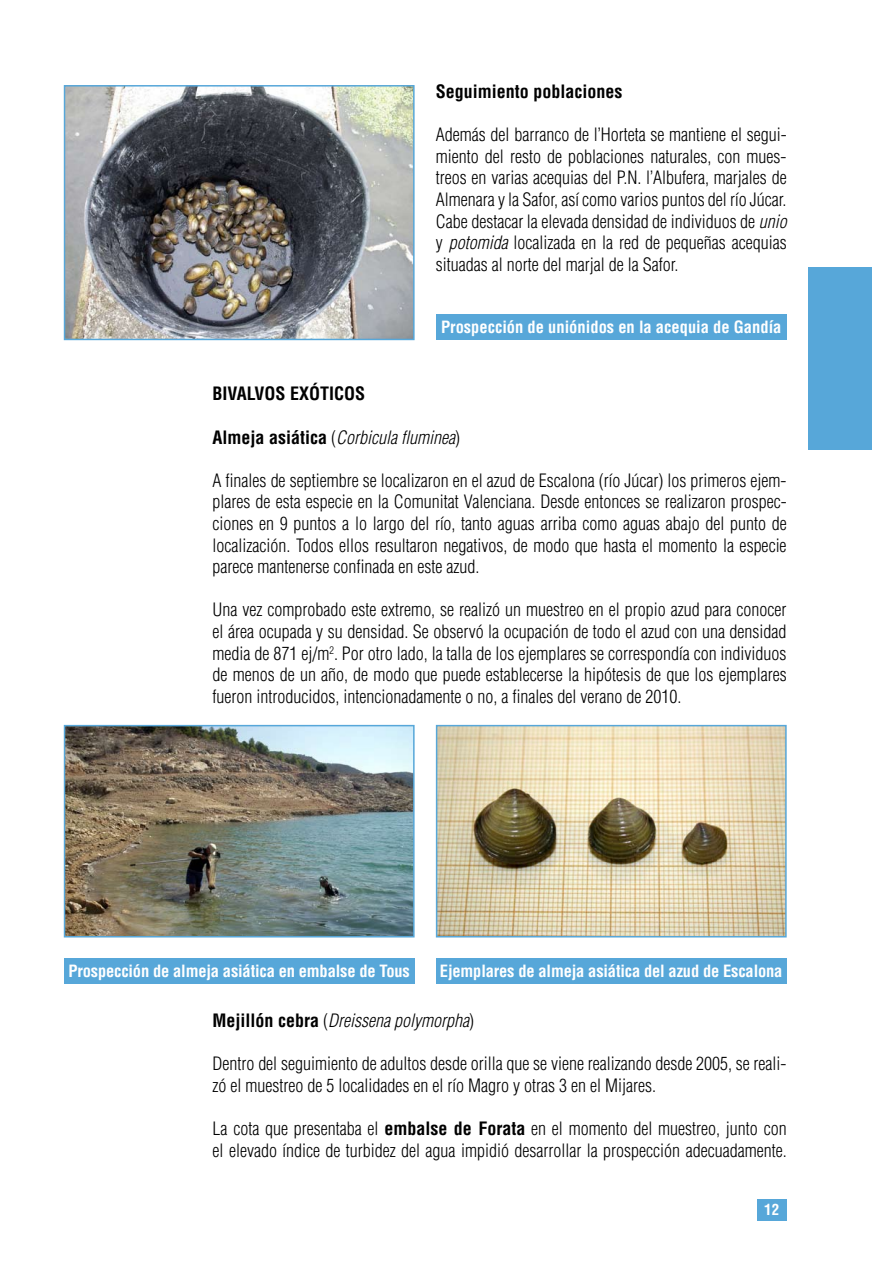
<style>
.page{position:relative;width:893px;height:1263px;background:#fff}
.page>*{position:absolute;margin:0;border:0;box-sizing:border-box;transform-origin:0 0}
.t1{font:300 condensed 18px/21.6px "Helvetica LT Std";color:#000;text-align:justify}
.t2{font:italic 300 condensed 18px "Helvetica LT Std";color:#000}
.t3{font:700 condensed 18px "Helvetica LT Std";color:#000}
.t4{font:700 condensed 16.5px "Helvetica LT Std";letter-spacing:-.01em;color:#fff}
.t5{font:700 condensed 15px "Helvetica LT Std";color:#fff}
.s1{font-style:italic}
.s2{font-weight:700;font-style:normal}
.s3{font-style:normal}
.s4{font-weight:700}
</style>
<div class="page">
<div style="left:757px;top:1199px;width:30px;height:21px;background:#57a7d9"></div>
<div style="left:808px;top:267px;width:64px;height:182px;background:#57a7d9"></div>
<img style="left:67px;top:88px;width:345px;height:249px">
<div style="left:64px;top:85px;width:351px;height:255px;border:2px solid #57a7d9"></div>
<div style="left:436px;top:315px;width:351px;height:25px;background:#57a7d9"></div>
<img style="left:67px;top:728px;width:345px;height:206px">
<div style="left:64px;top:725px;width:351px;height:212px;border:2px solid #57a7d9"></div>
<div style="left:64px;top:958px;width:351px;height:25px;background:#57a7d9"></div>
<img style="left:439px;top:728px;width:345px;height:206px">
<div style="left:436px;top:725px;width:351px;height:212px;border:2px solid #57a7d9"></div>
<div style="left:436px;top:958px;width:351px;height:25px;background:#57a7d9"></div>
<p class="t3" style="left:436px;top:80px;width:188px">Seguimiento poblaciones</p>
<p class="t1" style="left:436px;top:124px;width:352px">Además del barranco de l’Horteta se mantiene el segui&shy;miento del resto de poblaciones naturales, con mues&shy;treos en varias acequias del P.N. l’Albufera, marjales de Almenara y la Safor, así como varios puntos del río Júcar.<br>Cabe destacar la elevada densidad de individuos de <span class="s1">unio </span>y <span class="s1">potomida</span> localizada en la red de pequeñas acequias situadas al norte del marjal de la Safor.</p>
<p class="t4" style="left:441px;top:317px;width:342px">Prospección de uniónidos en la acequia de Gandía</p>
<p class="t3" style="left:213px;top:383px;width:154px">BIVALVOS EXÓTICOS</p>
<p class="t2" style="left:213px;top:426px;width:249px"><span class="s2">Almeja asiática</span> <span class="s3">(</span>Corbicula fluminea<span class="s3">)</span></p>
<p class="t1" style="left:213px;top:469px;width:576px">A finales de septiembre se localizaron en el azud de Escalona (río Júcar) los primeros ejem&shy;plares de esta especie en la Comunitat Valenciana. Desde entonces se realizaron prospec&shy;ciones en 9 puntos a lo largo del río, tanto aguas arriba como aguas abajo del punto de localización. Todos ellos resultaron negativos, de modo que hasta el momento la especie parece mantenerse confinada en este azud.</p>
<p class="t1" style="left:213px;top:599px;width:576px">Una vez comprobado este extremo, se realizó un muestreo en el propio azud para conocer el área ocupada y su densidad. Se observó la ocupación de todo el azud con una densidad media de 871 ej/m<sup>2</sup>. Por otro lado, la talla de los ejemplares se correspondía con individuos de menos de un año, de modo que puede establecerse la hipótesis de que los ejemplares fueron introducidos, intencionadamente o no, a finales del verano de 2010.</p>
<p class="t4" style="left:68px;top:960px;width:343px">Prospección de almeja asiática en embalse de Tous</p>
<p class="t4" style="left:440px;top:960px;width:344px">Ejemplares de almeja asiática del azud de Escalona</p>
<p class="t2" style="left:213px;top:1009px;width:263px"><span class="s2">Mejillón cebra</span> <span class="s3">(</span>Dreissena polymorpha<span class="s3">)</span></p>
<p class="t1" style="left:213px;top:1053px;width:575px">Dentro del seguimiento de adultos desde orilla que se viene realizando desde 2005, se reali&shy;zó el muestreo de 5 localidades en el río Magro y otras 3 en el Mijares.</p>
<p class="t1" style="left:213px;top:1117px;width:576px">La cota que presentaba el <span class="s4">embalse de Forata</span> en el momento del muestreo, junto con el elevado índice de turbidez del agua impidió desarrollar la prospección adecuadamente.</p>
<p class="t5" style="left:764px;top:1200px;width:16px">12</p>
</div>
